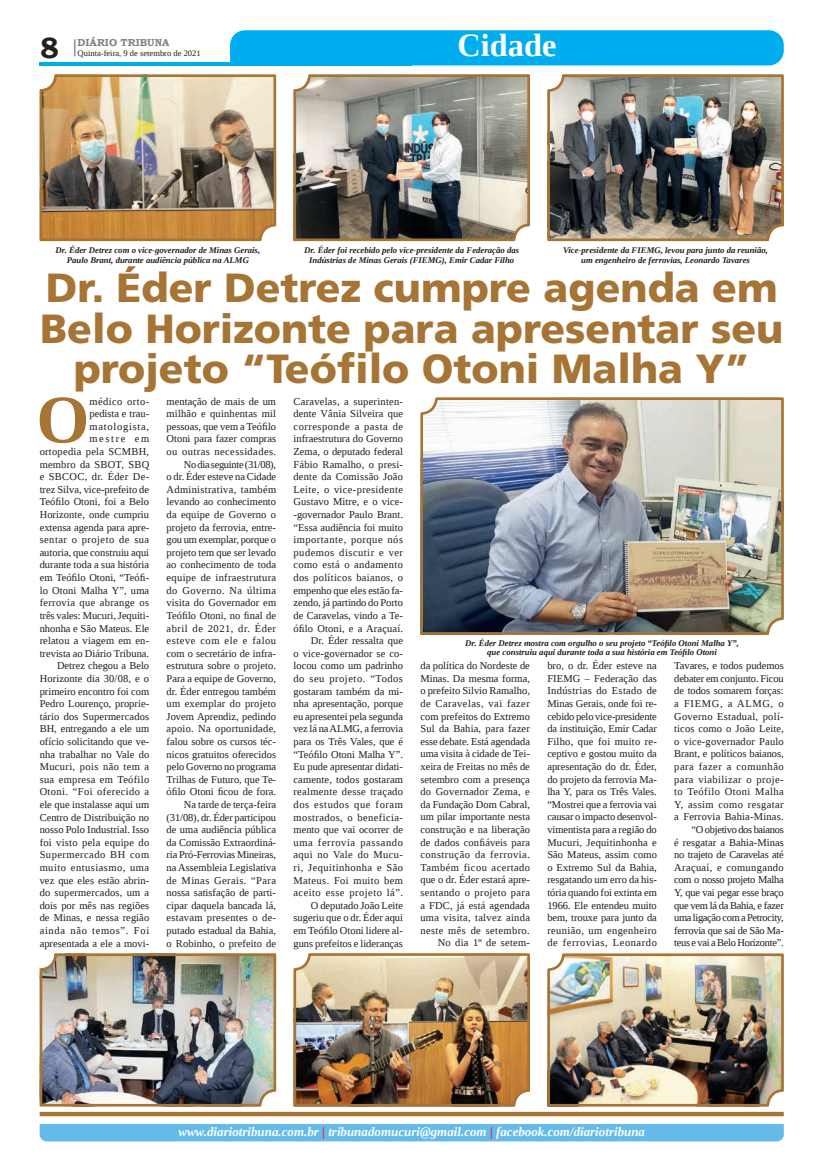
<style>
.page{position:relative;width:821px;height:1166px;background:#fff}
.page>*{position:absolute;margin:0;border:0;box-sizing:border-box;transform-origin:0 0}
.t1{font:700 68.25px "Liberation Serif";color:#a67435}
.t2{font:900 40.69px/40.7px "Frutiger LT Std";color:#a67435;text-align:center}
.t3{font:700 32.38px "Liberation Serif";color:#fff}
.t4{font:700 29.31px "Bookman Old Style";color:#231f20}
.t5{font:italic 700 12.95px "Liberation Serif";color:#fff}
.t6{font:10.5px/12.6px "Liberation Serif";color:#231f20;text-align:right}
.t7{font:700 10.06px "Bookman Old Style";color:#808285}
.t8{font:italic 700 8.75px/9.6px "Liberation Serif";color:#231f20;text-align:center}
.t9{font:8.4px "Liberation Serif";color:#231f20}
.s1{color:#ee1d23}
</style>
<div class="page">
<svg style="left:74px;top:39px;width:2px;height:17px"></svg>
<hr style="left:40px;top:62px;width:372px;height:3px;background:#00aeef">
<div style="left:230px;top:30px;width:554px;height:35px;background:#00aeef"></div>
<div style="left:40px;top:1124px;width:744px;height:17px;background:#64bae9"></div>
<img style="left:39px;top:74px;width:238px;height:168px">
<img style="left:293px;top:74px;width:237px;height:168px">
<img style="left:547px;top:74px;width:237px;height:168px">
<img style="left:293px;top:953px;width:237px;height:154px">
<img style="left:39px;top:953px;width:238px;height:154px">
<img style="left:547px;top:953px;width:237px;height:154px">
<img style="left:420px;top:397px;width:364px;height:238px">
<hr style="left:40px;top:1112px;width:744px;height:4px;background:#a67435">
<h3 class="t4" style="left:40px;top:27px;width:21px">8</h3>
<p class="t7" style="left:78px;top:35px;width:93px">DIÁRIO TRIBUNA</p>
<p class="t9" style="left:78px;top:48px;width:125px">Quinta-feira, 9 de setembro de 2021</p>
<h3 class="t3" style="left:457px;top:24px;width:100px">Cidade</h3>
<p class="t8" style="left:56px;top:246px;width:206px">Dr. Éder Detrez com o vice-governador de Minas Gerais,<br>Paulo Brant, durante audiência pública na ALMG</p>
<p class="t8" style="left:304px;top:246px;width:217px">Dr. Éder foi recebido pelo vice-presidente da Federação das<br>Indústrias de Minas Gerais (FIEMG), Emir Cadar Filho</p>
<p class="t8" style="left:563px;top:246px;width:206px">Vice-presidente da FIEMG, levou para junto da reunião, um engenheiro de ferrovias, Leonardo Tavares</p>
<h2 class="t2" style="left:40px;top:267px;width:745px">Dr. Éder Detrez cumpre agenda em<br>Belo Horizonte para apresentar seu projeto “Teófilo Otoni Malha Y”</h2>
<h1 class="t1" style="left:36px;top:374px;width:55px">O</h1>
<p class="t6" style="left:40px;top:395px;width:111px">médico orto-<br>pedista e trau&shy;matologista,<br>mestre em<br>ortopedia pela SCMBH, membro da SBOT, SBQ e SBCOC, dr. Éder De&shy;trez Silva, vice-prefeito de<br>Teófilo Otoni, foi a Belo<br>Horizonte, onde cumpriu extensa agenda para apre&shy;sentar o projeto de sua autoria, que construiu aqui durante toda a sua história em Teófilo Otoni, “Teófi&shy;lo Otoni Malha Y”, uma ferrovia que abrange os três vales: Mucuri, Jequiti&shy;nhonha e São Mateus. Ele relatou a viagem em en&shy;trevista ao Diário Tribuna.<br>Detrez chegou a Belo<br>Horizonte dia 30/08, e o primeiro encontro foi com<br>Pedro Lourenço, proprie&shy;tário dos Supermercados<br>BH, entregando a ele um ofício solicitando que ve&shy;nha trabalhar no Vale do<br>Mucuri, pois não tem a sua empresa em Teófilo<br>Otoni. “Foi oferecido a ele que instalasse aqui um<br>Centro de Distribuição no nosso Polo Industrial. Isso foi visto pela equipe do<br>Supermercado BH com muito entusiasmo, uma vez que eles estão abrin&shy;do supermercados, um a dois por mês nas regiões de Minas, e nessa região ainda não temos”. Foi apresentada a ele a movi-</p>
<p class="t6" style="left:167px;top:395px;width:111px">mentação de mais de um milhão e quinhentas mil pessoas, que vem a Teófilo<br>Otoni para fazer compras ou outras necessidades.<br>No dia seguinte (31/08),<br>o dr. Éder esteve na Cidade<br>Administrativa, também levando ao conhecimento da equipe de Governo o projeto da ferrovia, entre&shy;gou um exemplar, porque o projeto tem que ser levado ao conhecimento de toda equipe de infraestrutura do Governo. Na última visita do Governador em<br>Teófilo Otoni, no final de abril de 2021, dr. Éder esteve com ele e falou com o secretário de infra&shy;estrutura sobre o projeto.<br>Para a equipe de Governo, dr. Éder entregou também um exemplar do projeto<br>Jovem Aprendiz, pedindo apoio. Na oportunidade, falou sobre os cursos téc&shy;nicos gratuitos oferecidos pelo Governo no programa<br>Trilhas de Futuro, que Te&shy;ófilo Otoni ficou de fora.<br>Na tarde de terça-feira (31/08), dr. Éder participou de uma audiência pública da Comissão Extraordiná&shy;ria Pró-Ferrovias Mineiras, na Assembleia Legislativa de Minas Gerais. “Para nossa satisfação de parti&shy;cipar daquela bancada lá, estavam presentes o de&shy;putado estadual da Bahia, o Robinho, o prefeito de</p>
<p class="t6" style="left:294px;top:395px;width:111px">Caravelas, a superinten&shy;dente Vânia Silveira que corresponde a pasta de infraestrutura do Governo<br>Zema, o deputado federal<br>Fábio Ramalho, o presi&shy;dente da Comissão João<br>Leite, o vice-presidente<br>Gustavo Mitre, e o vice--governador Paulo Brant. “Essa audiência foi muito importante, porque nós pudemos discutir e ver como está o andamento dos políticos baianos, o empenho que eles estão fa&shy;zendo, já partindo do Porto de Caravelas, vindo a Te&shy;ófilo Otoni, e a Araçuaí.<br>Dr. Éder ressalta que<br>o vice-governador se co&shy;locou como um padrinho do seu projeto. “Todos gostaram também da mi&shy;nha apresentação, porque eu apresentei pela segunda vez lá na ALMG, a ferrovia para os Três Vales, que é “Teófilo Otoni Malha Y”.<br>Eu pude apresentar didati&shy;camente, todos gostaram realmente desse traçado dos estudos que foram mostrados, o beneficia&shy;mento que vai ocorrer de uma ferrovia passando aqui no Vale do Mucu&shy;ri, Jequitinhonha e São<br>Mateus. Foi muito bem aceito esse projeto lá”.<br>O deputado João Leite sugeriu que o dr. Éder aqui em Teófilo Otoni lidere al&shy;guns prefeitos e lideranças</p>
<p class="t8" style="left:465px;top:638px;width:275px">Dr. Éder Detrez mostra com orgulho o seu projeto “Teófilo Otoni Malha Y”, que construiu aqui durante toda a sua história em Teófilo Otoni</p>
<p class="t6" style="left:420px;top:659px;width:111px">da política do Nordeste de<br>Minas. Da mesma forma, o prefeito Silvio Ramalho, de Caravelas, vai fazer com prefeitos do Extremo<br>Sul da Bahia, para fazer esse debate. Está agendada uma visita à cidade de Tei&shy;xeira de Freitas no mês de setembro com a presença do Governador Zema, e da Fundação Dom Cabral, um pilar importante nesta construção e na liberação de dados confiáveis para construção da ferrovia.<br>Também ficou acertado que o dr. Éder estará apre&shy;sentando o projeto para a FDC, já está agendada uma visita, talvez ainda neste mês de setembro.<br>No dia 1º de setem-</p>
<p class="t6" style="left:547px;top:659px;width:111px;text-align:justify">bro, o dr. Éder esteve na FIEMG – Federação das Indústrias do Estado de Minas Gerais, onde foi re&shy;cebido pelo vice-presidente da instituição, Emir Cadar Filho, que foi muito re&shy;ceptivo e gostou muito da apresentação do dr. Éder, do projeto da ferrovia Ma&shy;lha Y, para os Três Vales. “Mostrei que a ferrovia vai causar o impacto desenvol&shy;vimentista para a região do Mucuri, Jequitinhonha e São Mateus, assim como o Extremo Sul da Bahia, resgatando um erro da his&shy;tória quando foi extinta em 1966. Ele entendeu muito bem, trouxe para junto da reunião, um engenheiro de ferrovias, Leonardo</p>
<p class="t6" style="left:674px;top:659px;width:111px">Tavares, e todos pudemos debater em conjunto. Ficou de todos somarem forças: a FIEMG, a ALMG, o<br>Governo Estadual, polí&shy;ticos como o João Leite, o vice-governador Paulo<br>Brant, e políticos baianos, para fazer a comunhão para viabilizar o proje&shy;to Teófilo Otoni Malha<br>Y, assim como resgatar a Ferrovia Bahia-Minas. “O objetivo dos baianos<br>é resgatar a Bahia-Minas no trajeto de Caravelas até<br>Araçuaí, e comungando com o nosso projeto Malha<br>Y, que vai pegar esse braço que vem lá da Bahia, e fazer uma ligação com a Petrocity, ferrovia que sai de São Ma&shy;teus e vai a Belo Horizonte”.</p>
<p class="t5" style="left:178px;top:1123px;width:468px">www.diariotribuna.com.br <span class="s1">|</span> tribunadomucuri@gmail.com <span class="s1">|</span> facebook.com/diariotribuna</p>
</div>
